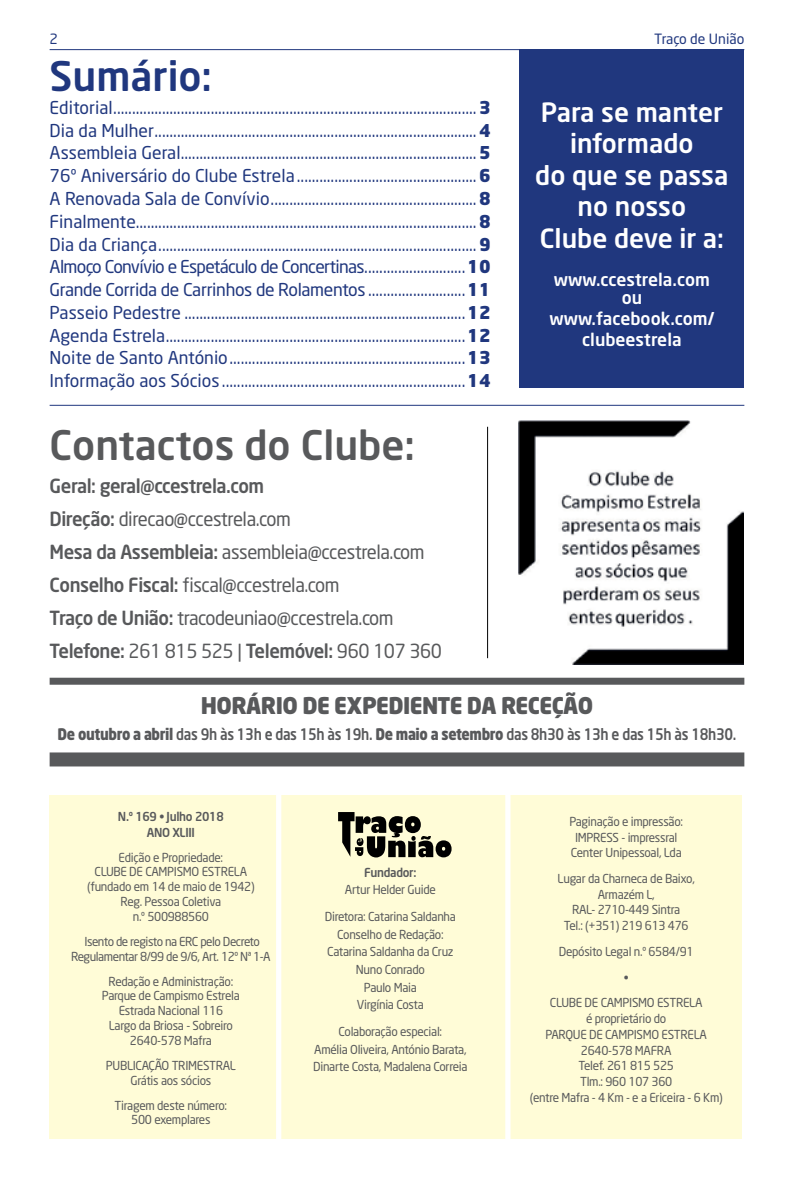
<style>
.page{position:relative;width:794px;height:1191px;background:#fff}
.page>*{position:absolute;margin:0;border:0;box-sizing:border-box;transform-origin:0 0}
.t1{font:500 40.25px "Neo Sans";color:#58595b}
.t2{font:500 40.25px "Neo Sans";color:#20377e}
.t3{font:500 26.25px/31.5px "Neo Sans";color:#fff;text-align:center}
.t4{font:900 22.75px "Neo Sans";letter-spacing:-.025em;color:#58595b;scale:.96 1}
.t5{font:19.25px/33.1px "Neo Sans";letter-spacing:-.025em;color:#58595b;scale:.96 1}
.t6{font:17.5px/22.8px "Neo Sans";color:#20377e;text-align:justify}
.t7{font:500 17.5px/17.5px "Neo Sans";color:#fff;text-align:center}
.t8{font:500 15.75px "Neo Sans";letter-spacing:-.025em;color:#58595b;scale:.88 1}
.t9{font:14px "Neo Sans";color:#20377e}
.t10{font:12.25px/14.9px "Neo Sans";letter-spacing:-.025em;color:#58595b;text-align:center;scale:.96 1}
.t11{font:500 12.25px/15.8px "Neo Sans";letter-spacing:-.025em;color:#58595b;text-align:center;scale:.96 1}
.s1{font-weight:900}
.s2{font-weight:500}
</style>
<div class="page">
<hr style="left:50px;top:49px;width:694px;height:1px;background:#20377e">
<div style="left:519px;top:49px;width:225px;height:338px;background:#20377e"></div>
<hr style="left:50px;top:405px;width:694px;height:1px;background:#20377e">
<div style="left:50px;top:677px;width:694px;height:7px;background:#58595b"></div>
<div style="left:50px;top:752px;width:694px;height:14px;background:#58595b"></div>
<hr style="left:487px;top:427px;width:1px;height:231px;background:#000">
<div style="left:50px;top:795px;width:231px;height:343px;background:#fffcd7"></div>
<div style="left:279px;top:795px;width:231px;height:343px;background:#fffcd7"></div>
<div style="left:510px;top:795px;width:232px;height:343px;background:#fffcd7"></div>
<div style="left:276px;top:786px;width:5px;height:375px;background:#fff"></div>
<div style="left:505px;top:786px;width:5px;height:375px;background:#fff"></div>
<svg style="left:338px;top:812px;width:113px;height:45px"></svg>
<img style="left:519px;top:421px;width:225px;height:243px">
<p class="t9" style="left:50px;top:31px;width:10px">2</p>
<p class="t9" style="left:654px;top:31px;width:92px">Traço de União</p>
<h1 class="t2" style="left:50px;top:51px;width:164px">Sumário:</h1>
<p class="t6" style="left:50px;top:96px;width:442px">Editorial.................................................................................................<span class="s1">3<br></span>Dia da Mulher......................................................................................<span class="s1">4<br></span>Assembleia Geral...............................................................................<span class="s1">5<br></span>76º Aniversário do Clube Estrela................................................<span class="s1">6<br></span>A Renovada Sala de Convívio.......................................................<span class="s1">8<br></span>Finalmente...........................................................................................<span class="s1">8<br></span>Dia da Criança.....................................................................................<span class="s1">9<br></span>Almoço Convívio e Espetáculo de Concertinas...........................<span class="s1">10<br></span>Grande Corrida de Carrinhos de Rolamentos ..........................<span class="s1">11<br></span>Passeio Pedestre ...........................................................................<span class="s1">12<br></span>Agenda Estrela................................................................................<span class="s1">12<br></span>Noite de Santo António...............................................................<span class="s1">13<br></span>Informação aos Sócios .................................................................<span class="s1">14</span></p>
<h1 class="t1" style="left:50px;top:419px;width:367px">Contactos do Clube:</h1>
<p class="t5" style="left:50px;top:469px;width:410px"><span class="s2">Geral: geral@ccestrela.com<br>Direção:</span> direcao@ccestrela.com<br><span class="s2">Mesa da Assembleia:</span> assembleia@ccestrela.com <span class="s2">Conselho Fiscal:</span> fiscal@ccestrela.com<br><span class="s2">Traço de União:</span> tracodeuniao@ccestrela.com <span class="s2">Telefone:</span> 261 815 525 | <span class="s2">Telemóvel:</span> 960 107 360</p>
<h3 class="t4" style="left:201px;top:690px;width:410px">HORÁRIO DE EXPEDIENTE DA RECEÇÃO</h3>
<p class="t8" style="left:58px;top:724px;width:773px"><span class="s1">De outubro a abril</span> das 9h às 13h e das 15h às 19h. <span class="s1">De maio a setembro</span> das 8h30 às 13h e das 15h às 18h30.</p>
<h2 class="t3" style="left:535px;top:96px;width:195px">Para se manter informado<br>do que se passa no nosso<br>Clube deve ir a:</h2>
<p class="t7" style="left:554px;top:271px;width:158px">www.ccestrela.com ou</p>
<p class="t7" style="left:549px;top:307px;width:167px;line-height:21px">www.facebook.com/ clubeestrela</p>
<p class="t11" style="left:118px;top:808px;width:112px">N.º 169 • Julho 2018<br>ANO XLIII</p>
<p class="t10" style="left:87px;top:849px;width:176px">Edição e Propriedade:<br>CLUBE DE CAMPISMO ESTRELA (fundado em 14 de maio de 1942)<br>Reg. Pessoa Coletiva<br>n.º 500988560</p>
<p class="t10" style="left:71px;top:933px;width:209px">Isento de registo na ERC pelo Decreto<br>Regulamentar 8/99 de 9/6, Art. 12º Nª 1-A</p>
<p class="t10" style="left:102px;top:973px;width:145px">Redação e Administração:<br>Parque de Campismo Estrela<br>Estrada Nacional 116<br>Largo da Briosa - Sobreiro<br>2640-578 Mafra</p>
<p class="t10" style="left:106px;top:1057px;width:137px">PUBLICAÇÃO TRIMESTRAL<br>Grátis aos sócios</p>
<p class="t10" style="left:115px;top:1097px;width:119px">Tiragem deste número:<br>500 exemplares</p>
<p class="t11" style="left:364px;top:864px;width:56px">Fundador:</p>
<p class="t10" style="left:345px;top:882px;width:96px">Artur Helder Guide</p>
<p class="t10" style="left:325px;top:908px;width:138px;line-height:17.5px">Diretora: Catarina Saldanha<br>Conselho de Redação:<br>Catarina Saldanha da Cruz<br>Nuno Conrado<br>Paulo Maia<br>Virgínia Costa</p>
<p class="t10" style="left:313px;top:1023px;width:162px;line-height:17.5px">Colaboração especial:<br>Amélia Oliveira, António Barata,<br>Dinarte Costa, Madalena Correia</p>
<p class="t10" style="left:569px;top:813px;width:120px;line-height:15.8px">Paginação e impressão:<br>IMPRESS - impressral<br>Center Unipessoal, Lda</p>
<p class="t10" style="left:557px;top:870px;width:144px;line-height:15.8px">Lugar da Charneca de Baixo,<br>Armazém L,<br>RAL- 2710-449 Sintra<br>Tel.: (+351) 219 613 476</p>
<p class="t10" style="left:550px;top:938px;width:160px;line-height:25.7px">Depósito Legal n.º 6584/91<br>•<br>CLUBE DE CAMPISMO ESTRELA</p>
<p class="t10" style="left:530px;top:1010px;width:202px;line-height:15.8px">é proprietário do<br>PARQUE DE CAMPISMO ESTRELA<br>2640-578 MAFRA<br>Telef. 261 815 525<br>Tlm.: 960 107 360<br>(entre Mafra - 4 Km - e a Ericeira - 6 Km)</p>
</div>
